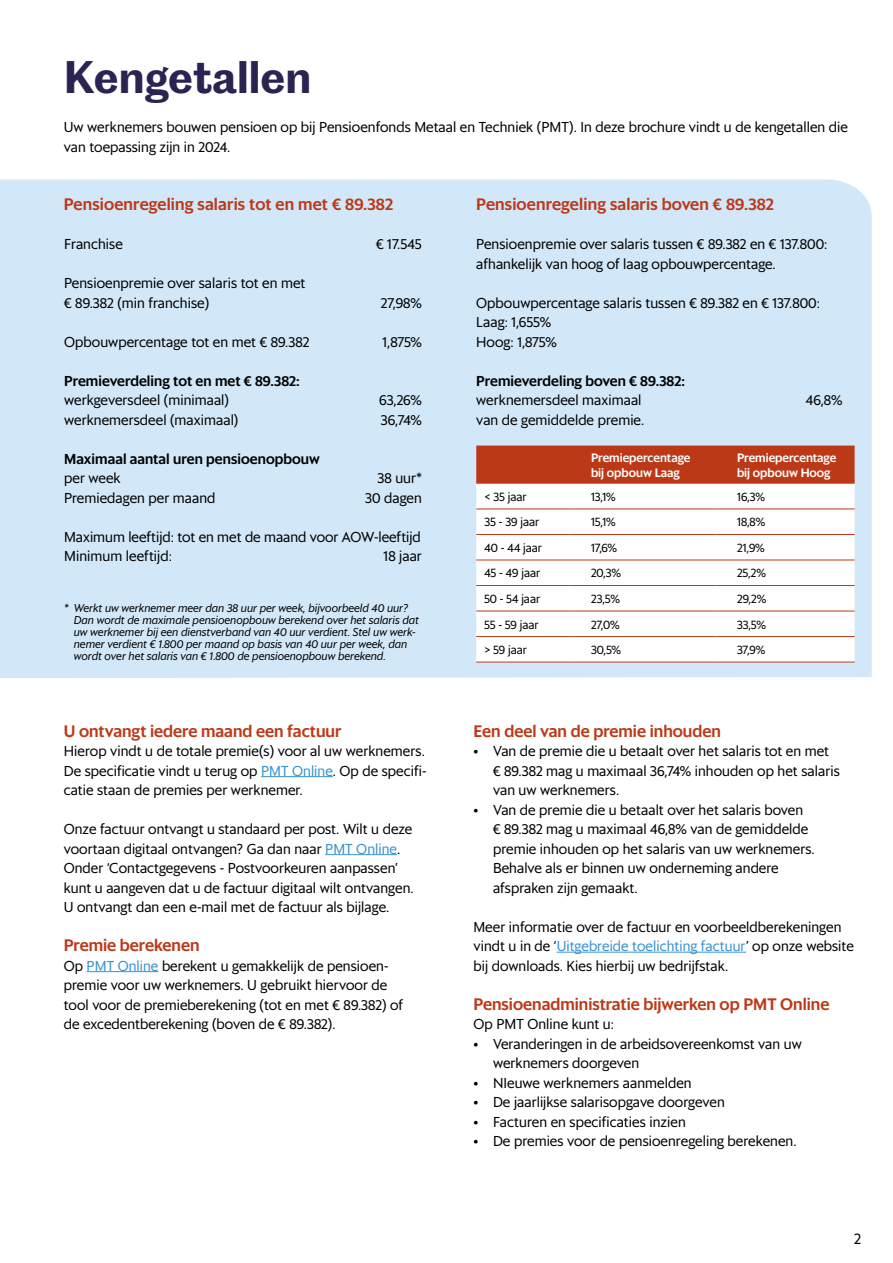
<style>
.page{position:relative;width:893px;height:1263px;background:#fff}
.page>*{position:absolute;margin:0;border:0;box-sizing:border-box;transform-origin:0 0}
.t1{font:600 42px "Caslon Doric";color:#2c2352}
.t2{font:500 16.5px "Sanomat Sans";color:#bc3918}
.t3{font:15px "Sanomat Sans";color:#000}
.t4{font:14.25px/19.5px "Sanomat Sans";letter-spacing:.005em;color:#000}
.t5{font:500 14.25px "Sanomat Sans";letter-spacing:.005em;color:#000}
.t6{font:12px "Sanomat Sans";color:#000}
.t7{font:500 12px/14.4px "Sanomat Sans";color:#fff}
.t8{font:italic 11.25px/12px "Sanomat Sans";color:#000}
.s1{color:#3793d1}
</style>
<div class="page">
<div style="left:0;top:179px;width:872px;height:499px;background:#d2e8f9"></div>
<hr style="left:261px;top:776px;width:72px;height:1px;background:#3793d1">
<hr style="left:325px;top:854px;width:72px;height:1px;background:#3793d1">
<hr style="left:87px;top:971px;width:71px;height:1px;background:#3793d1">
<hr style="left:557px;top:952px;width:189px;height:1px;background:#3793d1">
<div style="left:476px;top:446px;width:379px;height:38px;background:#bc3918"></div>
<svg style="left:476px;top:484px;width:379px;height:178px"></svg>
<hr style="left:476px;top:509px;width:94px;height:1px;background:#bc3918">
<hr style="left:570px;top:509px;width:146px;height:1px;background:#bc3918">
<hr style="left:716px;top:509px;width:139px;height:1px;background:#bc3918">
<hr style="left:476px;top:534px;width:94px;height:1px;background:#bc3918">
<hr style="left:570px;top:534px;width:146px;height:1px;background:#bc3918">
<hr style="left:716px;top:534px;width:139px;height:1px;background:#bc3918">
<hr style="left:476px;top:560px;width:94px;height:1px;background:#bc3918">
<hr style="left:570px;top:560px;width:146px;height:1px;background:#bc3918">
<hr style="left:716px;top:560px;width:139px;height:1px;background:#bc3918">
<hr style="left:476px;top:585px;width:94px;height:1px;background:#bc3918">
<hr style="left:570px;top:585px;width:146px;height:1px;background:#bc3918">
<hr style="left:716px;top:585px;width:139px;height:1px;background:#bc3918">
<hr style="left:476px;top:611px;width:94px;height:1px;background:#bc3918">
<hr style="left:570px;top:611px;width:146px;height:1px;background:#bc3918">
<hr style="left:716px;top:611px;width:139px;height:1px;background:#bc3918">
<hr style="left:476px;top:636px;width:94px;height:1px;background:#bc3918">
<hr style="left:570px;top:636px;width:146px;height:1px;background:#bc3918">
<hr style="left:716px;top:636px;width:139px;height:1px;background:#bc3918">
<hr style="left:476px;top:662px;width:94px;height:1px;background:#bc3918">
<hr style="left:570px;top:662px;width:146px;height:1px;background:#bc3918">
<hr style="left:716px;top:662px;width:139px;height:1px;background:#bc3918">
<h1 class="t1" style="left:64px;top:44px;width:249px">Kengetallen</h1>
<p class="t4" style="left:64px;top:116px;width:786px">Uw werknemers bouwen pensioen op bij Pensioenfonds Metaal en Techniek (PMT). In deze brochure vindt u de kengetallen die van toepassing zijn in 2024.</p>
<p class="t2" style="left:64px;top:191px;width:331px">Pensioenregeling salaris tot en met € 89.382</p>
<p class="t4" style="left:64px;top:233px;width:60px">Franchise</p>
<p class="t4" style="left:376px;top:233px;width:47px">€ 17.545</p>
<p class="t4" style="left:64px;top:272px;width:243px">Pensioenpremie over salaris tot en met € 89.382 (min franchise)</p>
<p class="t4" style="left:381px;top:291px;width:43px">27,98%</p>
<p class="t4" style="left:64px;top:330px;width:247px">Opbouwpercentage tot en met € 89.382</p>
<p class="t4" style="left:383px;top:330px;width:41px">1,875%</p>
<p class="t5" style="left:64px;top:370px;width:237px">Premieverdeling tot en met € 89.382:</p>
<p class="t4" style="left:64px;top:389px;width:166px">werkgeversdeel (minimaal)</p>
<p class="t4" style="left:379px;top:389px;width:44px">63,26%</p>
<p class="t4" style="left:64px;top:408px;width:176px">werknemersdeel (maximaal)</p>
<p class="t4" style="left:381px;top:408px;width:43px">36,74%</p>
<p class="t5" style="left:64px;top:447px;width:257px">Maximaal aantal uren pensioenopbouw</p>
<p class="t4" style="left:64px;top:467px;width:58px">per week</p>
<p class="t4" style="left:377px;top:467px;width:46px">38 uur*</p>
<p class="t4" style="left:64px;top:486px;width:153px">Premiedagen per maand</p>
<p class="t4" style="left:365px;top:486px;width:58px">30 dagen</p>
<p class="t4" style="left:64px;top:525px;width:358px">Maximum leeftijd: tot en met de maand voor AOW-leeftijd<br>Minimum leeftijd:</p>
<p class="t4" style="left:384px;top:545px;width:40px">18 jaar</p>
<p class="t8" style="left:74px;top:601px;width:347px;text-indent:-10px">* Werkt uw werknemer meer dan 38 uur per week, bijvoorbeeld 40 uur?<br>Dan wordt de maximale pensioenopbouw berekend over het salaris dat uw werknemer bij een dienstverband van 40 uur verdient. Stel uw werk&shy;nemer verdient € 1.800 per maand op basis van 40 uur per week, dan wordt over het salaris van € 1.800 de pensioenopbouw berekend.</p>
<p class="t2" style="left:64px;top:718px;width:279px">U ontvangt iedere maand een factuur</p>
<p class="t4" style="left:64px;top:740px;width:364px;text-align:justify">Hierop vindt u de totale premie(s) voor al uw werknemers.<br>De specificatie vindt u terug op <span class="s1">PMT Online</span>. Op de specifi&shy;catie staan de premies per werknemer.</p>
<p class="t4" style="left:64px;top:818px;width:351px">Onze factuur ontvangt u standaard per post. Wilt u deze voortaan digitaal ontvangen? Ga dan naar <span class="s1">PMT Online</span>.<br>Onder ‘Contactgegevens - Postvoorkeuren aanpassen’ kunt u aangeven dat u de factuur digitaal wilt ontvangen.<br>U ontvangt dan een e-mail met de factuur als bijlage.</p>
<p class="t2" style="left:64px;top:932px;width:137px">Premie berekenen</p>
<p class="t4" style="left:64px;top:954px;width:341px">Op <span class="s1">PMT Online</span> berekent u gemakkelijk de pensioen&shy;premie voor uw werknemers. U gebruikt hiervoor de tool voor de premieberekening (tot en met € 89.382) of de excedentberekening (boven de € 89.382).</p>
<p class="t2" style="left:476px;top:191px;width:299px">Pensioenregeling salaris boven € 89.382</p>
<p class="t4" style="left:476px;top:233px;width:353px">Pensioenpremie over salaris tussen € 89.382 en € 137.800: afhankelijk van hoog of laag opbouwpercentage.</p>
<p class="t4" style="left:476px;top:291px;width:345px">Opbouwpercentage salaris tussen € 89.382 en € 137.800:<br>Laag: 1,655%<br>Hoog: 1,875%</p>
<p class="t5" style="left:476px;top:369px;width:210px">Premieverdeling boven € 89.382:</p>
<p class="t4" style="left:476px;top:389px;width:167px">werknemersdeel maximaal</p>
<p class="t4" style="left:806px;top:389px;width:38px">46,8%</p>
<p class="t4" style="left:476px;top:408px;width:169px">van de gemiddelde premie.</p>
<p class="t7" style="left:591px;top:450px;width:101px">Premiepercentage bij opbouw Laag</p>
<p class="t7" style="left:737px;top:450px;width:101px">Premiepercentage bij opbouw Hoog</p>
<p class="t6" style="left:484px;top:488px;width:44px">&lt; 35 jaar</p>
<p class="t6" style="left:591px;top:488px;width:26px">13,1%</p>
<p class="t6" style="left:737px;top:488px;width:29px">16,3%</p>
<p class="t6" style="left:484px;top:513px;width:56px">35 - 39 jaar</p>
<p class="t6" style="left:591px;top:513px;width:26px">15,1%</p>
<p class="t6" style="left:737px;top:513px;width:30px">18,8%</p>
<p class="t6" style="left:484px;top:539px;width:59px">40 - 44 jaar</p>
<p class="t6" style="left:591px;top:539px;width:28px">17,6%</p>
<p class="t6" style="left:737px;top:539px;width:29px">21,9%</p>
<p class="t6" style="left:484px;top:564px;width:57px">45 - 49 jaar</p>
<p class="t6" style="left:591px;top:564px;width:31px">20,3%</p>
<p class="t6" style="left:737px;top:564px;width:30px">25,2%</p>
<p class="t6" style="left:484px;top:590px;width:57px">50 - 54 jaar</p>
<p class="t6" style="left:591px;top:590px;width:30px">23,5%</p>
<p class="t6" style="left:737px;top:590px;width:31px">29,2%</p>
<p class="t6" style="left:484px;top:615px;width:56px">55 - 59 jaar</p>
<p class="t6" style="left:591px;top:615px;width:30px">27,0%</p>
<p class="t6" style="left:737px;top:615px;width:31px">33,5%</p>
<p class="t6" style="left:484px;top:641px;width:44px">&gt; 59 jaar</p>
<p class="t6" style="left:591px;top:641px;width:32px">30,5%</p>
<p class="t6" style="left:737px;top:641px;width:30px">37,9%</p>
<p class="t2" style="left:473px;top:718px;width:249px">Een deel van de premie inhouden</p>
<p class="t4" style="left:493px;top:740px;width:348px;text-indent:-19px">• Van de premie die u betaalt over het salaris tot en met € 89.382 mag u maximaal 36,74% inhouden op het salaris van uw werknemers.</p>
<p class="t4" style="left:493px;top:798px;width:323px;text-indent:-19px">• Van de premie die u betaalt over het salaris boven<br>€ 89.382 mag u maximaal 46,8% van de gemiddelde premie inhouden op het salaris van uw werknemers.<br>Behalve als er binnen uw onderneming andere afspraken zijn gemaakt.</p>
<p class="t4" style="left:473px;top:915px;width:382px">Meer informatie over de factuur en voorbeeldberekeningen vindt u in de ‘<span class="s1">Uitgebreide toelichting factuur</span>’ op onze website bij downloads. Kies hierbij uw bedrijfstak.</p>
<p class="t2" style="left:473px;top:991px;width:357px">Pensioenadministratie bijwerken op PMT Online</p>
<p class="t4" style="left:473px;top:1013px;width:142px">Op PMT Online kunt u:</p>
<p class="t4" style="left:493px;top:1032px;width:310px;text-indent:-19px">• Veranderingen in de arbeidsovereenkomst van uw werknemers doorgeven</p>
<p class="t4" style="left:473px;top:1071px;width:220px">• NIeuwe werknemers aanmelden</p>
<p class="t4" style="left:473px;top:1091px;width:253px">• De jaarlijkse salarisopgave doorgeven</p>
<p class="t4" style="left:473px;top:1110px;width:214px">• Facturen en specificaties inzien</p>
<p class="t4" style="left:473px;top:1130px;width:324px">• De premies voor de pensioenregeling berekenen.</p>
<p class="t3" style="left:854px;top:1227px;width:8px">2</p>
</div>
